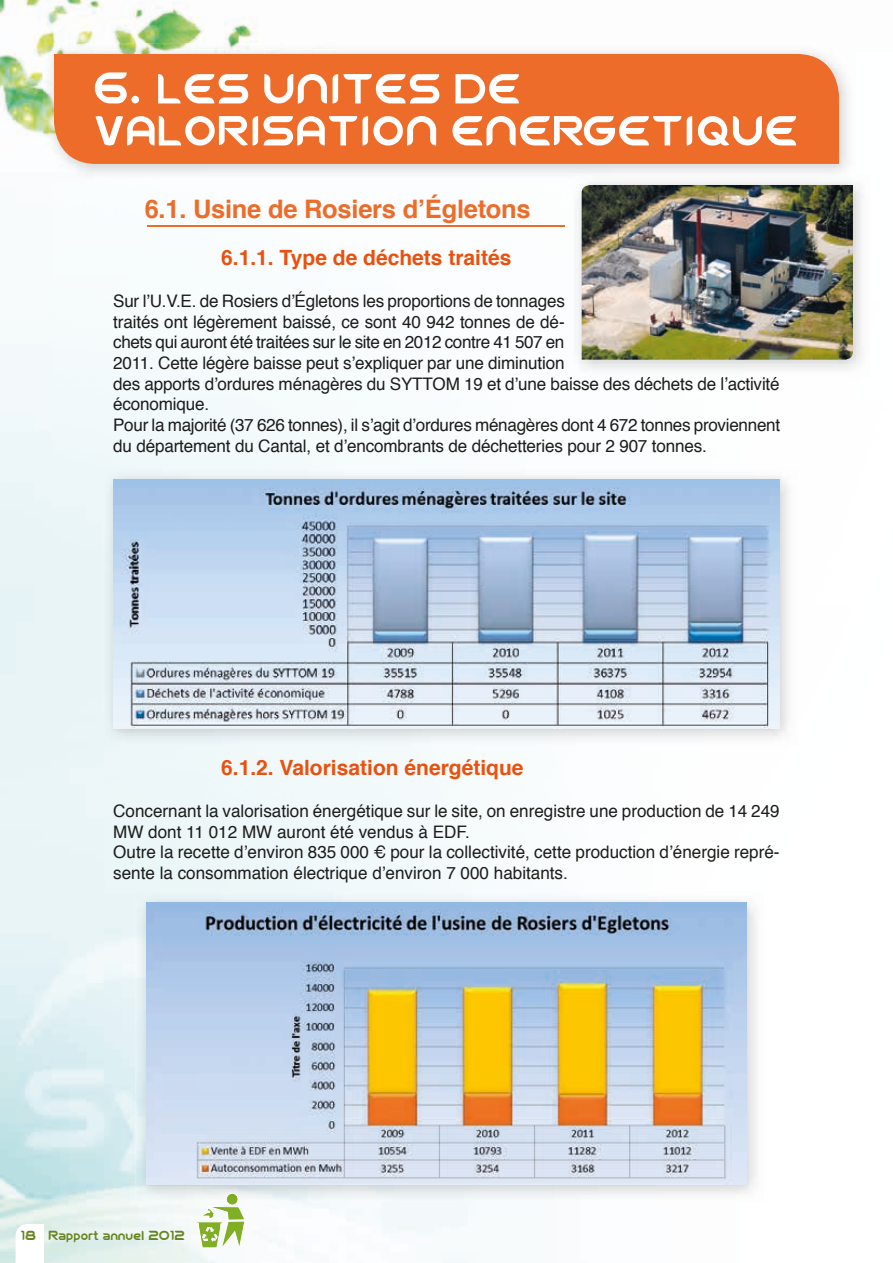
<style>
.page{position:relative;width:893px;height:1263px;background:#fff}
.page>*{position:absolute;margin:0;border:0;box-sizing:border-box;transform-origin:0 0}
.t1{font:52.5px/42px "FIFA Welcome";letter-spacing:-.02em;color:#fff}
.t2{font:700 25.5px "Helvetica";letter-spacing:-.01em;color:#ed6c29}
.t3{font:700 21px "Helvetica";color:#e9510e}
.t4{font:17.25px/20.7px "Helvetica";letter-spacing:-.01em;color:#1d1d1b}
.t5{font:16.5px "FIFA Welcome";color:#658520}
.s1{font-size:55.5px}
</style>
<div class="page">
<img style="left:0;top:0;width:258px;height:52px">
<img style="left:0;top:52px;width:52px;height:1211px">
<svg style="left:16px;top:1224px;width:28px;height:39px"></svg>
<hr style="left:147px;top:225px;width:418px;height:2px;background:#ed6c29">
<img style="left:43px;top:43px;width:805px;height:138px">
<div style="left:54px;top:54px;width:785px;height:110px;background:#ed6c29"></div>
<img style="left:577px;top:182px;width:285px;height:188px">
<img style="left:571px;top:377px;width:206px;height:1px">
<img style="left:571px;top:174px;width:277px;height:7px">
<img style="left:582px;top:185px;width:271px;height:175px">
<img style="left:113px;top:479px;width:667px;height:249px">
<img style="left:136px;top:892px;width:621px;height:309px">
<svg style="left:196px;top:1193px;width:50px;height:56px"></svg>
<img style="left:147px;top:903px;width:599px;height:281px">
<h1 class="t1" style="left:93px;top:66px;width:707px"><span class="s1">6.</span> LES UNITES DE<br>VALORISATION ENERGETIQUE</h1>
<h2 class="t2" style="left:145px;top:188px;width:388px">6.1. Usine de Rosiers d’Égletons</h2>
<p class="t3" style="left:221px;top:240px;width:292px">6.1.1. Type de déchets traités</p>
<p class="t4" style="left:113px;top:291px;width:668px">Sur l’U.V.E. de Rosiers d’Égletons les proportions de tonnages<br>traités ont légèrement baissé, ce sont 40 942 tonnes de dé-<br>chets qui auront été traitées sur le site en 2012 contre 41 507 en<br>2011. Cette légère baisse peut s’expliquer par une diminution<br>des apports d’ordures ménagères du SYTTOM 19 et d’une baisse des déchets de l’activité économique.<br>Pour la majorité (37 626 tonnes), il s’agit d’ordures ménagères dont 4 672 tonnes proviennent du département du Cantal, et d’encombrants de déchetteries pour 2 907 tonnes.</p>
<p class="t3" style="left:221px;top:750px;width:304px">6.1.2. Valorisation énergétique</p>
<p class="t4" style="left:113px;top:801px;width:668px">Concernant la valorisation énergétique sur le site, on enregistre une production de 14 249<br>MW dont 11 012 MW auront été vendus à EDF.<br>Outre la recette d’environ 835 000 € pour la collectivité, cette production d’énergie repré&shy;sente la consommation électrique d’environ 7 000 habitants.</p>
<p class="t5" style="left:20px;top:1226px;width:166px">18 Rapport annuel 2012</p>
</div>
